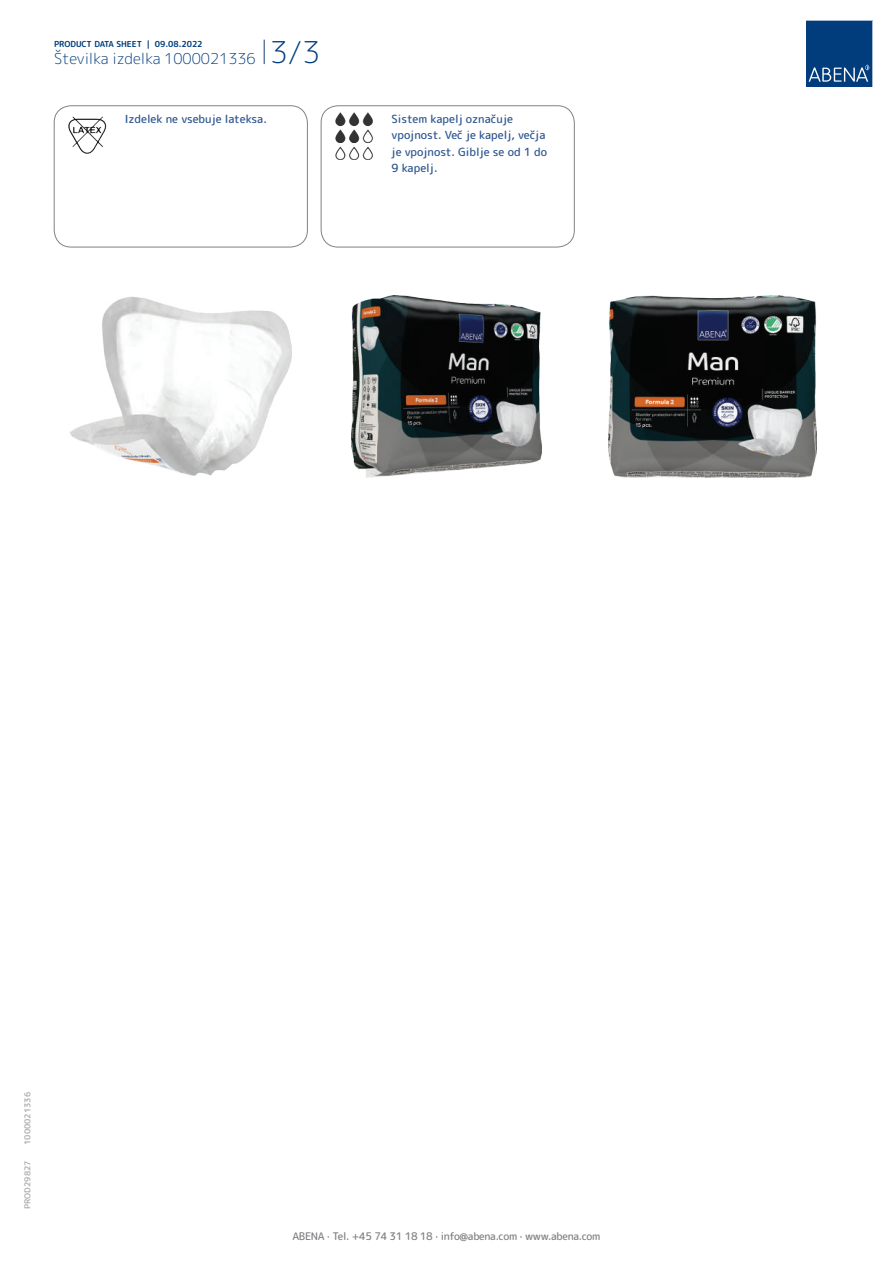
<style>
.page{position:relative;width:893px;height:1263px;background:#fff}
.page>*{position:absolute;margin:0;border:0;box-sizing:border-box;transform-origin:0 0}
.t1{font:300 15px "Rounded Mplus 1 c";color:#013d7d}
.t2{font:500 11.25px/16.5px "Rounded Mplus 1 c";color:#305691}
.t3{font:500 10.5px "Rounded Mplus 1 c";letter-spacing:-.03em;color:#808285}
.t4{font:700 8.25px "Rounded Mplus 1 c";color:#013d7d}
.t5{font:700 8.25px "Rounded Mplus 1 c";color:#b2b3b7}
.s1{font-size:30px}
</style>
<div class="page">
<svg style="left:264px;top:40px;width:1px;height:24px"></svg>
<svg style="left:806px;top:20px;width:67px;height:67px;background:#144b86"></svg>
<img style="left:68px;top:116px;width:39px;height:38px">
<div style="left:54px;top:106px;width:254px;height:141px;border:1px solid #808285;border-radius:17px"></div>
<img style="left:335px;top:112px;width:38px;height:47px">
<div style="left:321px;top:106px;width:253px;height:141px;border:1px solid #808285;border-radius:17px"></div>
<img style="left:70px;top:296px;width:222px;height:180px">
<img style="left:352px;top:295px;width:189px;height:183px">
<img style="left:609px;top:295px;width:207px;height:183px">
<p class="t4" style="left:54px;top:38px;width:150px">PRODUCT DATA SHEET | 09.08.2022</p>
<h1 class="t1" style="left:54px;top:48px;width:268px">Številka izdelka 1000021336 <span class="s1">3/3</span></h1>
<p class="t2" style="left:125px;top:110px;width:144px">Izdelek ne vsebuje lateksa.</p>
<p class="t2" style="left:392px;top:110px;width:157px">Sistem kapelj označuje vpojnost. Več je kapelj, večja je vpojnost. Giblje se od 1 do<br>9 kapelj.</p>
<p class="t5" style="left:22px;top:1145px;width:54px;rotate:-90deg">1000021336</p>
<p class="t5" style="left:22px;top:1209px;width:50px;rotate:-90deg">PROD29827</p>
<p class="t3" style="left:292px;top:1229px;width:309px">ABENA · Tel. +45 74 31 18 18 · info@abena.com · www.abena.com</p>
</div>
